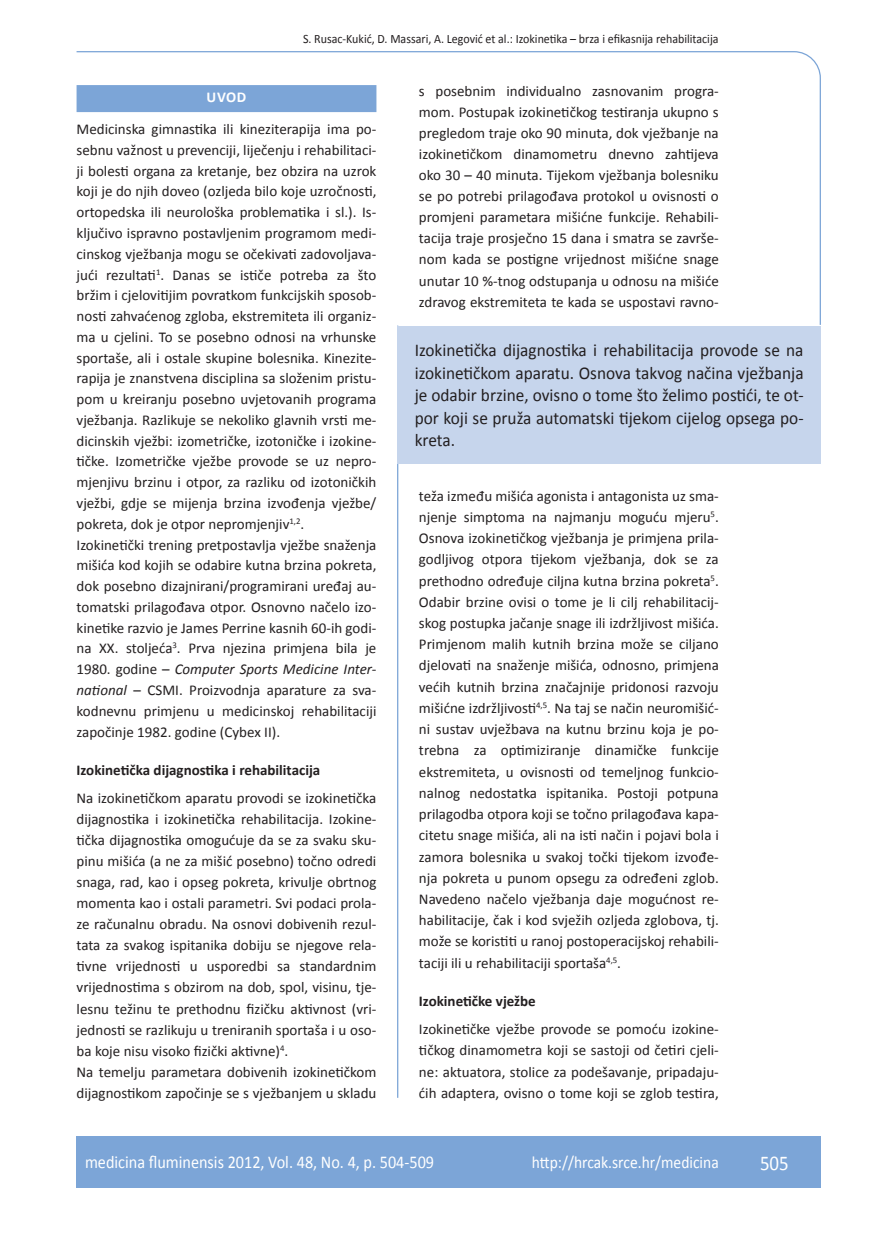
<style>
.page{position:relative;width:872px;height:1234px;background:#fff}
.page>*{position:absolute;margin:0;border:0;box-sizing:border-box;transform-origin:0 0}
.t1{font:21px "Calibri";color:#fff;scale:.9 1}
.anterfile{font:18px/22.5px "Calibri";color:#231f20;text-align:justify;scale:.96 1}
.t2{font:18px "Calibri";color:#fff;scale:.9 1}
.t3{font:17.25px "Calibri";color:#fff;scale:.9 1}
.osnovni_tekst{font:15px/21.1px "Calibri";color:#231f20;text-align:justify}
.podnaslov{font:700 15px "Calibri";color:#231f20}
.naslov_ruler{font:700 15px "Calibri";color:#fff}
.glava{font:12.75px "Calibri";color:#231f20;scale:.94 1}
.s1{font-style:italic}
</style>
<div class="page">
<svg style="left:76px;top:51px;width:745px;height:274px"></svg>
<hr style="left:397px;top:325px;width:1px;height:772px;background:#7ca5d7">
<div style="left:77px;top:1135px;width:744px;height:51px;background:#7ca5d7"></div>
<div style="left:77px;top:85px;width:299px;height:27px;background:#7ca5d7"></div>
<div style="left:398px;top:325px;width:422px;height:138px;background:#c6d5ec"></div>
<p class="glava" style="left:303px;top:30px;width:443px">S. Rusac-Kukić, D. Massari, A. Legović et al.: Izokinetika – brza i efikasnija rehabilitacija</p>
<p class="naslov_ruler" style="left:207px;top:88px;width:41px">UVOD</p>
<p class="osnovni_tekst" style="left:77px;top:118px;width:301px;line-height:20.7px">Medicinska gimnastika ili kineziterapija ima po&shy;sebnu važnost u prevenciji, liječenju i rehabilitaci&shy;ji bolesti organa za kretanje, bez obzira na uzrok koji je do njih doveo (ozljeda bilo koje uzročnosti, ortopedska ili neurološka problematika i sl.). Is&shy;ključivo ispravno postavljenim programom medi&shy;cinskog vježbanja mogu se očekivati zadovoljava&shy;jući rezultati<sup>1</sup>. Danas se ističe potreba za što bržim i cjelovitijim povratkom funkcijskih sposob&shy;nosti zahvaćenog zgloba, ekstremiteta ili organiz&shy;ma u cjelini. To se posebno odnosi na vrhunske sportaše, ali i ostale skupine bolesnika. Kinezite&shy;rapija je znanstvena disciplina sa složenim pristu&shy;pom u kreiranju posebno uvjetovanih programa vježbanja. Razlikuje se nekoliko glavnih vrsti me&shy;dicinskih vježbi: izometričke, izotoničke i izokine&shy;tičke. Izometričke vježbe provode se uz nepro&shy;mjenjivu brzinu i otpor, za razliku od izotoničkih vježbi, gdje se mijenja brzina izvođenja vježbe/ pokreta, dok je otpor nepromjenjiv<sup>1,2</sup>.</p>
<p class="osnovni_tekst" style="left:77px;top:533px;width:301px">Izokinetički trening pretpostavlja vježbe snaženja mišića kod kojih se odabire kutna brzina pokreta, dok posebno dizajnirani/programirani uređaj au&shy;tomatski prilagođava otpor. Osnovno načelo izo&shy;kinetike razvio je James Perrine kasnih 60-ih godi&shy;na XX. stoljeća<sup>3</sup>. Prva njezina primjena bila je 1980. godine – <span class="s1">Computer Sports Medicine Inter&shy;national</span> – CSMI. Proizvodnja aparature za sva&shy;kodnevnu primjenu u medicinskoj rehabilitaciji započinje 1982. godine (Cybex II).</p>
<p class="podnaslov" style="left:77px;top:760px;width:245px">Izokinetička dijagnostika i rehabilitacija</p>
<p class="osnovni_tekst" style="left:77px;top:786px;width:301px">Na izokinetičkom aparatu provodi se izokinetička dijagnostika i izokinetička rehabilitacija. Izokine&shy;tička dijagnostika omogućuje da se za svaku sku&shy;pinu mišića (a ne za mišić posebno) točno odredi snaga, rad, kao i opseg pokreta, krivulje obrtnog momenta kao i ostali parametri. Svi podaci prola&shy;ze računalnu obradu. Na osnovi dobivenih rezul&shy;tata za svakog ispitanika dobiju se njegove rela&shy;tivne vrijednosti u usporedbi sa standardnim vrijednostima s obzirom na dob, spol, visinu, tje&shy;lesnu težinu te prethodnu fizičku aktivnost (vri&shy;jednosti se razlikuju u treniranih sportaša i u oso&shy;ba koje nisu visoko fizički aktivne)<sup>4</sup>.</p>
<p class="osnovni_tekst" style="left:77px;top:1060px;width:301px">Na temelju parametara dobivenih izokinetičkom dijagnostikom započinje se s vježbanjem u skladu</p>
<p class="osnovni_tekst" style="left:419px;top:80px;width:301px">s posebnim individualno zasnovanim progra&shy;mom. Postupak izokinetičkog testiranja ukupno s pregledom traje oko 90 minuta, dok vježbanje na izokinetičkom dinamometru dnevno zahtijeva oko 30 – 40 minuta. Tijekom vježbanja bolesniku se po potrebi prilagođava protokol u ovisnosti o promjeni parametara mišićne funkcije. Rehabili&shy;tacija traje prosječno 15 dana i smatra se završe&shy;nom kada se postigne vrijednost mišićne snage unutar 10 %-tnog odstupanja u odnosu na mišiće zdravog ekstremiteta te kada se uspostavi ravno-</p>
<p class="anterfile" style="left:415px;top:338px;width:407px">Izokinetička dijagnostika i rehabilitacija provode se na izokinetičkom aparatu. Osnova takvog načina vježbanja je odabir brzine, ovisno o tome što želimo postići, te ot&shy;por koji se pruža automatski tijekom cijelog opsega po&shy;kreta.</p>
<p class="osnovni_tekst" style="left:419px;top:484px;width:301px">teža između mišića agonista i antagonista uz sma&shy;njenje simptoma na najmanju moguću mjeru<sup>5</sup>.<br>Osnova izokinetičkog vježbanja je primjena prila&shy;godljivog otpora tijekom vježbanja, dok se za prethodno određuje ciljna kutna brzina pokreta<sup>5</sup>.<br>Odabir brzine ovisi o tome je li cilj rehabilitacij&shy;skog postupka jačanje snage ili izdržljivost mišića.<br>Primjenom malih kutnih brzina može se ciljano djelovati na snaženje mišića, odnosno, primjena većih kutnih brzina značajnije pridonosi razvoju mišićne izdržljivosti<sup>4,5</sup>. Na taj se način neuromišić&shy;ni sustav uvježbava na kutnu brzinu koja je po&shy;trebna za optimiziranje dinamičke funkcije ekstremiteta, u ovisnosti od temeljnog funkcio&shy;nalnog nedostatka ispitanika. Postoji potpuna prilagodba otpora koji se točno prilagođava kapa&shy;citetu snage mišića, ali na isti način i pojavi bola i zamora bolesnika u svakoj točki tijekom izvođe&shy;nja pokreta u punom opsegu za određeni zglob.<br>Navedeno načelo vježbanja daje mogućnost re&shy;habilitacije, čak i kod svježih ozljeda zglobova, tj. može se koristiti u ranoj postoperacijskoj rehabili&shy;taciji ili u rehabilitaciji sportaša<sup>4,5</sup>.</p>
<p class="podnaslov" style="left:419px;top:991px;width:118px">Izokinetičke vježbe</p>
<p class="osnovni_tekst" style="left:419px;top:1017px;width:301px">Izokinetičke vježbe provode se pomoću izokine&shy;tičkog dinamometra koji se sastoji od četiri cjeli&shy;ne: aktuatora, stolice za podešavanje, pripadaju&shy;ćih adaptera, ovisno o tome koji se zglob testira,</p>
<p class="t2" style="left:85px;top:1150px;width:389px">medicina fluminensis 2012, Vol. 48, No. 4, p. 504-509</p>
<p class="t3" style="left:532px;top:1151px;width:209px">http://hrcak.srce.hr/medicina</p>
<p class="t1" style="left:760px;top:1149px;width:33px">505</p>
</div>
